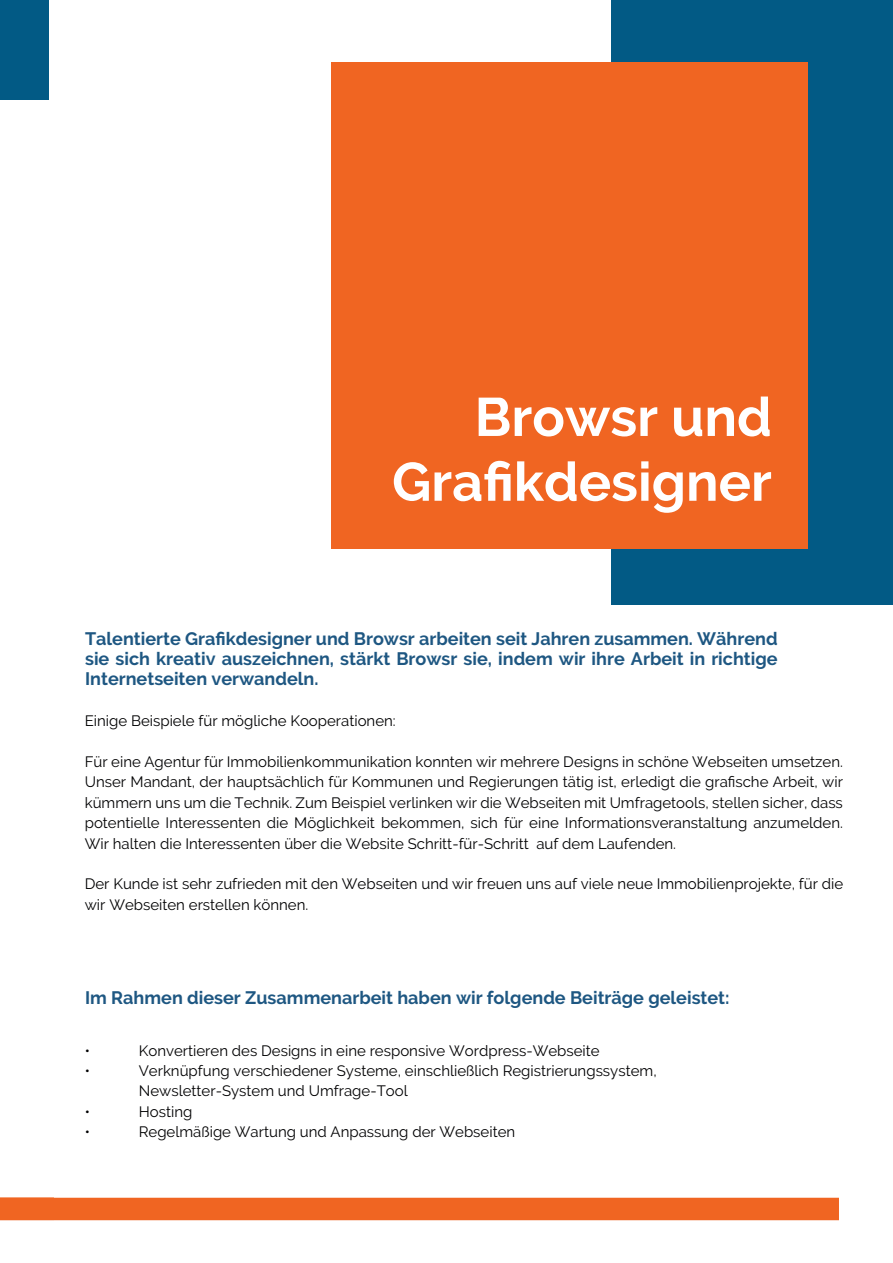
<style>
.page{position:relative;width:893px;height:1263px;background:#fff}
.page>*{position:absolute;margin:0;border:0;box-sizing:border-box;transform-origin:0 0}
.t1{font:700 54px/64.8px "Raleway";color:#fff;text-align:right}
.t2{font:700 18px/20.4px "Raleway";color:#1e5782;text-align:justify}
.t3{font:15px/20.4px "Raleway";color:#010102}
</style>
<div class="page">
<div style="left:0;top:0;width:49px;height:99px;background:#025a85"></div>
<div style="left:0;top:1198px;width:839px;height:22px;background:#f06522"></div>
<div style="left:0;top:1197px;width:54px;height:23px;background:#f06522"></div>
<div style="left:611px;top:0;width:282px;height:604px;background:#025a85"></div>
<div style="left:331px;top:62px;width:477px;height:487px;background:#f06522"></div>
<h1 class="t1" style="left:392px;top:385px;width:381px">Browsr und<br>Grafikdesigner</h1>
<p class="t2" style="left:85px;top:628px;width:694px">Talentierte Grafikdesigner und Browsr arbeiten seit Jahren zusammen. Während sie sich kreativ auszeichnen, stärkt Browsr sie, indem wir ihre Arbeit in richtige Internetseiten verwandeln.</p>
<p class="t3" style="left:85px;top:711px;width:312px">Einige Beispiele f¸r mˆgliche Kooperationen:</p>
<p class="t3" style="left:85px;top:751px;width:760px;text-align:justify">F¸r eine Agentur f¸r Immobilienkommunikation konnten wir mehrere Designs in schˆne Webseiten umsetzen.<br>Unser Mandant, der hauptsächlich für Kommunen und Regierungen tätig ist, erledigt die grafische Arbeit, wir k¸mmern uns um die Technik. Zum Beispiel verlinken wir die Webseiten mit Umfragetools, stellen sicher, dass potentielle Interessenten die Mˆglichkeit bekommen, sich f¸r eine Informationsveranstaltung anzumelden.<br>Wir halten die Interessenten ¸ber die Website Schritt-f¸r-Schritt auf dem Laufenden.</p>
<p class="t3" style="left:85px;top:874px;width:760px">Der Kunde ist sehr zufrieden mit den Webseiten und wir freuen uns auf viele neue Immobilienprojekte, f¸r die wir Webseiten erstellen kˆnnen.</p>
<p class="t2" style="left:85px;top:988px;width:646px">Im Rahmen dieser Zusammenarbeit haben wir folgende Beiträge geleistet:</p>
<p class="t3" style="left:85px;top:1040px;width:7px">ï</p>
<p class="t3" style="left:139px;top:1040px;width:462px">Konvertieren des Designs in eine responsive Wordpress-Webseite</p>
<p class="t3" style="left:85px;top:1061px;width:7px">ï</p>
<p class="t3" style="left:139px;top:1061px;width:519px">Verkn¸pfung verschiedener Systeme, einschliefllich Registrierungssystem,<br>Newsletter-System und Umfrage-Tool</p>
<p class="t3" style="left:85px;top:1101px;width:7px">ï</p>
<p class="t3" style="left:139px;top:1101px;width:55px">Hosting</p>
<p class="t3" style="left:85px;top:1122px;width:7px">ï</p>
<p class="t3" style="left:139px;top:1122px;width:378px">Regelm‰flige Wartung und Anpassung der Webseiten</p>
</div>
